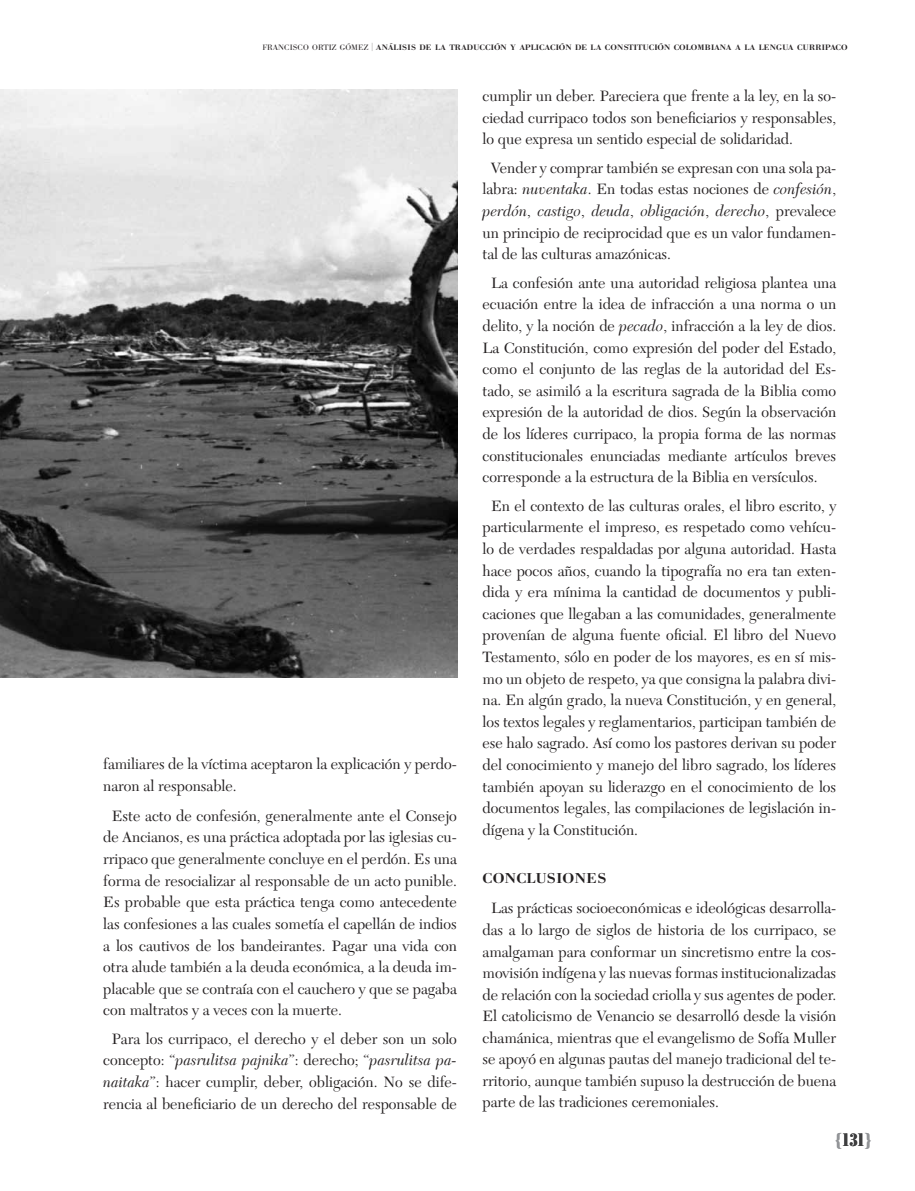
<style>
.page{position:relative;width:915px;height:1191px;background:#fff}
.page>*{position:absolute;margin:0;border:0;box-sizing:border-box;transform-origin:0 0}
.t1{font:700 condensed 18px "Bodoni BE";color:#3e3e3f}
.t2{font:15.6px/21.6px "New Caledonia";color:#231f20;text-align:justify}
.t3{font:500 14.1px "Bodoni BE";letter-spacing:.02em;color:#231f20;scale:1.09 1}
.t4{font:500 7.8px "Bodoni BE";letter-spacing:.02em;color:#231f20;scale:1.09 1}
.s1{font-weight:300}
.s2{font-weight:300;font-size:8.25px}
.s3{font-style:italic}
.s4{color:#939598}
</style>
<div class="page">
<img style="left:0;top:89px;width:457px;height:588px">
<p class="t4" style="left:262px;top:43px;width:538px"><span class="s1">FRANCISCO ORTIZ GÓMEZ</span> <span class="s2">|</span> ANÁLISIS DE LA TRADUCCIÓN Y APLICACIÓN DE LA CONSTITUCIÓN COLOMBIANA A LA LENGUA CURRIPACO</p>
<p class="t2" style="left:103px;top:754px;width:355px">familiares de la víctima aceptaron la explicación y perdo&shy;naron al responsable.</p>
<p class="t2" style="left:103px;top:805px;width:355px;text-indent:9px">Este acto de confesión, generalmente ante el Consejo de Ancianos, es una práctica adoptada por las iglesias cu&shy;rripaco que generalmente concluye en el perdón. Es una forma de resocializar al responsable de un acto punible.<br>Es probable que esta práctica tenga como antecedente las confesiones a las cuales sometía el capellán de indios a los cautivos de los bandeirantes. Pagar una vida con otra alude también a la deuda económica, a la deuda im&shy;placable que se contraía con el cauchero y que se pagaba con maltratos y a veces con la muerte.</p>
<p class="t2" style="left:103px;top:1028px;width:355px;text-align:center">Para los curripaco, el derecho y el deber son un solo concepto: “<span class="s3">pasrulitsa pajnika</span>”: derecho; “<span class="s3">pasrulitsa pa&shy;naitaka</span>”: hacer cumplir, deber, obligación. No se dife&shy;rencia al beneficiario de un derecho del responsable de</p>
<p class="t2" style="left:482px;top:86px;width:355px">cumplir un deber. Pareciera que frente a la ley, en la so&shy;ciedad curripaco todos son beneficiarios y responsables, lo que expresa un sentido especial de solidaridad.</p>
<p class="t2" style="left:482px;top:157px;width:355px;text-indent:9px">Vender y comprar también se expresan con una sola pa&shy;labra: <span class="s3">nuventaka</span>. En todas estas nociones de <span class="s3">confesión</span>, <span class="s3">perdón</span>, <span class="s3">castigo</span>, <span class="s3">deuda</span>, <span class="s3">obligación</span>, <span class="s3">derecho</span>, prevalece un principio de reciprocidad que es un valor fundamen&shy;tal de las culturas amazónicas.</p>
<p class="t2" style="left:482px;top:272px;width:355px;text-indent:9px">La confesión ante una autoridad religiosa plantea una ecuación entre la idea de infracción a una norma o un delito, y la noción de <span class="s3">pecado</span>, infracción a la ley de dios.<br>La Constitución, como expresión del poder del Estado, como el conjunto de las reglas de la autoridad del Es&shy;tado, se asimiló a la escritura sagrada de la Biblia como expresión de la autoridad de dios. Según la observación de los líderes curripaco, la propia forma de las normas constitucionales enunciadas mediante artículos breves corresponde a la estructura de la Biblia en versículos.</p>
<p class="t2" style="left:482px;top:495px;width:355px;text-indent:9px">En el contexto de las culturas orales, el libro escrito, y particularmente el impreso, es respetado como vehícu&shy;lo de verdades respaldadas por alguna autoridad. Hasta hace pocos años, cuando la tipografía no era tan exten&shy;dida y era mínima la cantidad de documentos y publi&shy;caciones que llegaban a las comunidades, generalmente provenían de alguna fuente oficial. El libro del Nuevo Testamento, sólo en poder de los mayores, es en sí mis&shy;mo un objeto de respeto, ya que consigna la palabra divi&shy;na. En algún grado, la nueva Constitución, y en general, los textos legales y reglamentarios, participan también de ese halo sagrado. Así como los pastores derivan su poder del conocimiento y manejo del libro sagrado, los líderes también apoyan su liderazgo en el conocimiento de los documentos legales, las compilaciones de legislación in&shy;dígena y la Constitución.</p>
<p class="t3" style="left:482px;top:870px;width:115px">CONCLUSIONES</p>
<p class="t2" style="left:482px;top:897px;width:355px;text-indent:9px">Las prácticas socioeconómicas e ideológicas desarrolla&shy;das a lo largo de siglos de historia de los curripaco, se amalgaman para conformar un sincretismo entre la cos&shy;movisión indígena y las nuevas formas institucionalizadas de relación con la sociedad criolla y sus agentes de poder.<br>El catolicismo de Venancio se desarrolló desde la visión chamánica, mientras que el evangelismo de Sofía Muller se apoyó en algunas pautas del manejo tradicional del te&shy;rritorio, aunque también supuso la destrucción de buena parte de las tradiciones ceremoniales.</p>
<p class="t1" style="left:834px;top:1129px;width:38px"><span class="s4">{</span>131<span class="s4">}</span></p>
</div>
